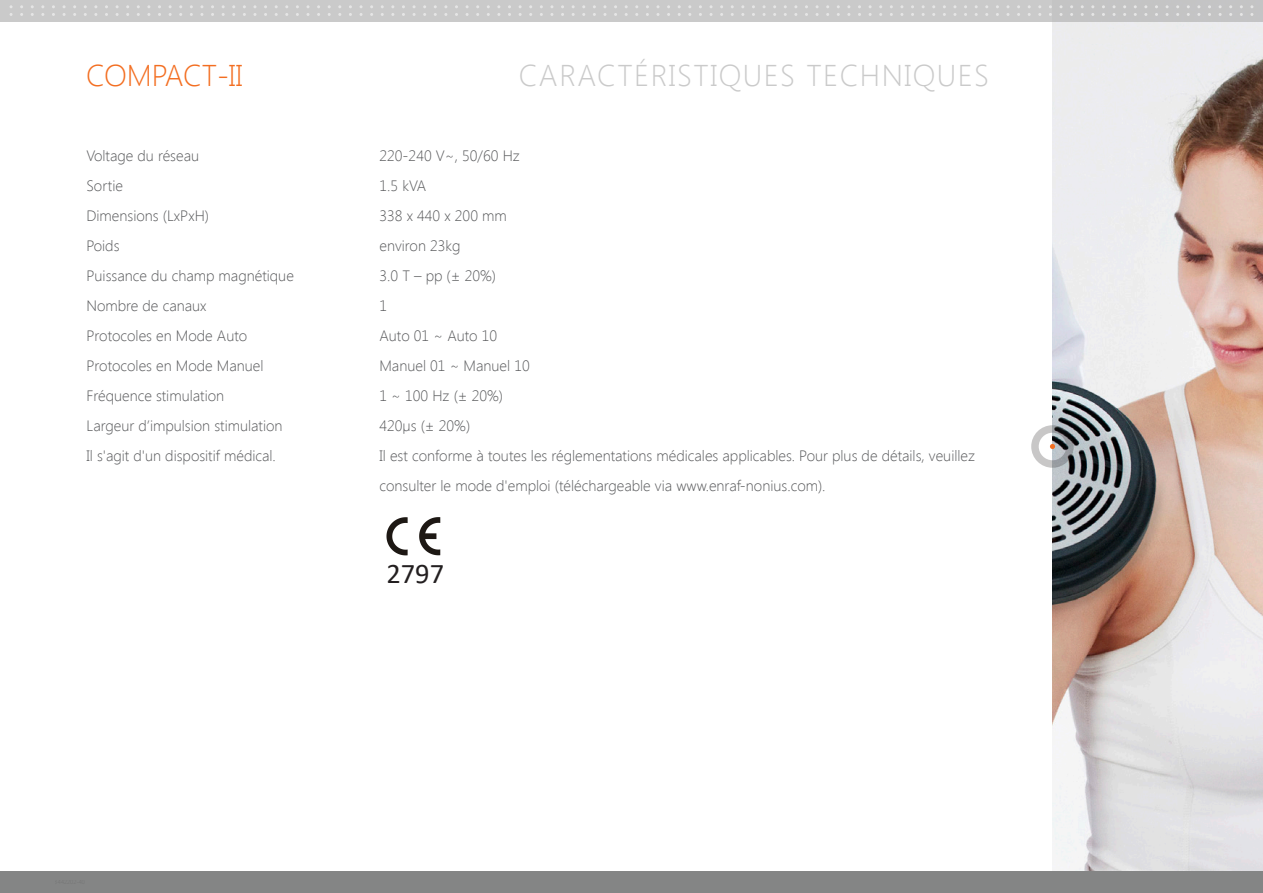
<style>
.page{position:relative;width:1263px;height:893px;background:#fff}
.page>*{position:absolute;margin:0;border:0;box-sizing:border-box;transform-origin:0 0}
.A_Kop_20_pt_grijs_R1{font:300 30px "Segoe UI";letter-spacing:.05em;color:#cacaca}
.t1{font:300 30px "Segoe UI";color:#f36e21}
.t2{font:28.5px "Calibri";color:#231f20}
.A_Tekst_vlak_10_pt_L{font:300 15px/30px "Segoe UI";color:#57585a}
</style>
<div class="page">
<img style="left:1052px;top:21px;width:211px;height:850px">
<svg style="left:386px;top:517px;width:22px;height:38px"></svg>
<svg style="left:419px;top:517px;width:21px;height:38px"></svg>
<div style="left:0;top:0;width:1263px;height:21px;background:#cacaca"></div>
<svg style="left:10px;top:5px;width:3px;height:11px"></svg>
<svg style="left:1240px;top:5px;width:3px;height:11px"></svg>
<svg style="left:1250px;top:5px;width:3px;height:11px"></svg>
<svg style="left:20px;top:5px;width:3px;height:11px"></svg>
<svg style="left:31px;top:5px;width:3px;height:11px"></svg>
<svg style="left:41px;top:5px;width:3px;height:11px"></svg>
<svg style="left:52px;top:5px;width:3px;height:11px"></svg>
<svg style="left:63px;top:5px;width:3px;height:11px"></svg>
<svg style="left:73px;top:5px;width:3px;height:11px"></svg>
<svg style="left:84px;top:5px;width:3px;height:11px"></svg>
<svg style="left:94px;top:5px;width:3px;height:11px"></svg>
<svg style="left:105px;top:5px;width:3px;height:11px"></svg>
<svg style="left:116px;top:5px;width:3px;height:11px"></svg>
<svg style="left:126px;top:5px;width:3px;height:11px"></svg>
<svg style="left:137px;top:5px;width:3px;height:11px"></svg>
<svg style="left:147px;top:5px;width:3px;height:11px"></svg>
<svg style="left:158px;top:5px;width:3px;height:11px"></svg>
<svg style="left:169px;top:5px;width:3px;height:11px"></svg>
<svg style="left:179px;top:5px;width:3px;height:11px"></svg>
<svg style="left:190px;top:5px;width:3px;height:11px"></svg>
<svg style="left:200px;top:5px;width:3px;height:11px"></svg>
<svg style="left:211px;top:5px;width:3px;height:11px"></svg>
<svg style="left:222px;top:5px;width:3px;height:11px"></svg>
<svg style="left:232px;top:5px;width:3px;height:11px"></svg>
<svg style="left:243px;top:5px;width:3px;height:11px"></svg>
<svg style="left:253px;top:5px;width:3px;height:11px"></svg>
<svg style="left:264px;top:5px;width:3px;height:11px"></svg>
<svg style="left:275px;top:5px;width:3px;height:11px"></svg>
<svg style="left:285px;top:5px;width:3px;height:11px"></svg>
<svg style="left:296px;top:5px;width:3px;height:11px"></svg>
<svg style="left:306px;top:5px;width:3px;height:11px"></svg>
<svg style="left:317px;top:5px;width:3px;height:11px"></svg>
<svg style="left:328px;top:5px;width:3px;height:11px"></svg>
<svg style="left:338px;top:5px;width:3px;height:11px"></svg>
<svg style="left:349px;top:5px;width:3px;height:11px"></svg>
<svg style="left:359px;top:5px;width:4px;height:11px"></svg>
<svg style="left:370px;top:5px;width:3px;height:11px"></svg>
<svg style="left:381px;top:5px;width:3px;height:11px"></svg>
<svg style="left:391px;top:5px;width:3px;height:11px"></svg>
<svg style="left:402px;top:5px;width:3px;height:11px"></svg>
<svg style="left:413px;top:5px;width:3px;height:11px"></svg>
<svg style="left:423px;top:5px;width:3px;height:11px"></svg>
<svg style="left:434px;top:5px;width:3px;height:11px"></svg>
<svg style="left:466px;top:5px;width:3px;height:11px"></svg>
<svg style="left:476px;top:5px;width:3px;height:11px"></svg>
<svg style="left:487px;top:5px;width:3px;height:11px"></svg>
<svg style="left:497px;top:5px;width:3px;height:11px"></svg>
<svg style="left:508px;top:5px;width:3px;height:11px"></svg>
<svg style="left:519px;top:5px;width:3px;height:11px"></svg>
<svg style="left:529px;top:5px;width:3px;height:11px"></svg>
<svg style="left:540px;top:5px;width:3px;height:11px"></svg>
<svg style="left:550px;top:5px;width:3px;height:11px"></svg>
<svg style="left:561px;top:5px;width:3px;height:11px"></svg>
<svg style="left:572px;top:5px;width:3px;height:11px"></svg>
<svg style="left:582px;top:5px;width:3px;height:11px"></svg>
<svg style="left:593px;top:5px;width:3px;height:11px"></svg>
<svg style="left:603px;top:5px;width:3px;height:11px"></svg>
<svg style="left:614px;top:5px;width:3px;height:11px"></svg>
<svg style="left:625px;top:5px;width:3px;height:11px"></svg>
<svg style="left:635px;top:5px;width:3px;height:11px"></svg>
<svg style="left:646px;top:5px;width:3px;height:11px"></svg>
<svg style="left:656px;top:5px;width:3px;height:11px"></svg>
<svg style="left:667px;top:5px;width:3px;height:11px"></svg>
<svg style="left:678px;top:5px;width:3px;height:11px"></svg>
<svg style="left:688px;top:5px;width:3px;height:11px"></svg>
<svg style="left:699px;top:5px;width:3px;height:11px"></svg>
<svg style="left:709px;top:5px;width:3px;height:11px"></svg>
<svg style="left:720px;top:5px;width:3px;height:11px"></svg>
<svg style="left:731px;top:5px;width:3px;height:11px"></svg>
<svg style="left:741px;top:5px;width:3px;height:11px"></svg>
<svg style="left:752px;top:5px;width:3px;height:11px"></svg>
<svg style="left:763px;top:5px;width:2px;height:11px"></svg>
<svg style="left:773px;top:5px;width:3px;height:11px"></svg>
<svg style="left:784px;top:5px;width:3px;height:11px"></svg>
<svg style="left:794px;top:5px;width:3px;height:11px"></svg>
<svg style="left:805px;top:5px;width:3px;height:11px"></svg>
<svg style="left:816px;top:5px;width:3px;height:11px"></svg>
<svg style="left:826px;top:5px;width:3px;height:11px"></svg>
<svg style="left:837px;top:5px;width:3px;height:11px"></svg>
<svg style="left:847px;top:5px;width:3px;height:11px"></svg>
<svg style="left:858px;top:5px;width:3px;height:11px"></svg>
<svg style="left:869px;top:5px;width:3px;height:11px"></svg>
<svg style="left:879px;top:5px;width:3px;height:11px"></svg>
<svg style="left:444px;top:5px;width:3px;height:11px"></svg>
<svg style="left:455px;top:5px;width:3px;height:11px"></svg>
<svg style="left:890px;top:5px;width:3px;height:11px"></svg>
<svg style="left:900px;top:5px;width:3px;height:11px"></svg>
<svg style="left:911px;top:5px;width:3px;height:11px"></svg>
<svg style="left:922px;top:5px;width:3px;height:11px"></svg>
<svg style="left:953px;top:5px;width:3px;height:11px"></svg>
<svg style="left:964px;top:5px;width:3px;height:11px"></svg>
<svg style="left:975px;top:5px;width:3px;height:11px"></svg>
<svg style="left:985px;top:5px;width:3px;height:11px"></svg>
<svg style="left:996px;top:5px;width:3px;height:11px"></svg>
<svg style="left:1006px;top:5px;width:3px;height:11px"></svg>
<svg style="left:1017px;top:5px;width:3px;height:11px"></svg>
<svg style="left:1028px;top:5px;width:3px;height:11px"></svg>
<svg style="left:1038px;top:5px;width:3px;height:11px"></svg>
<svg style="left:1049px;top:5px;width:3px;height:11px"></svg>
<svg style="left:1060px;top:5px;width:2px;height:11px"></svg>
<svg style="left:1070px;top:5px;width:3px;height:11px"></svg>
<svg style="left:1081px;top:5px;width:3px;height:11px"></svg>
<svg style="left:1091px;top:5px;width:3px;height:11px"></svg>
<svg style="left:1102px;top:5px;width:3px;height:11px"></svg>
<svg style="left:1113px;top:5px;width:2px;height:11px"></svg>
<svg style="left:932px;top:5px;width:3px;height:11px"></svg>
<svg style="left:943px;top:5px;width:3px;height:11px"></svg>
<svg style="left:1123px;top:5px;width:3px;height:11px"></svg>
<svg style="left:1134px;top:5px;width:3px;height:11px"></svg>
<svg style="left:1144px;top:5px;width:3px;height:11px"></svg>
<svg style="left:1155px;top:5px;width:3px;height:11px"></svg>
<svg style="left:1176px;top:5px;width:3px;height:11px"></svg>
<svg style="left:1187px;top:5px;width:3px;height:11px"></svg>
<svg style="left:1197px;top:5px;width:3px;height:11px"></svg>
<svg style="left:1208px;top:5px;width:3px;height:11px"></svg>
<svg style="left:1229px;top:5px;width:3px;height:11px"></svg>
<div style="left:1031px;top:425px;width:43px;height:43px;border:8px solid #231f20;border-radius:50%"></div>
<svg style="left:1050px;top:444px;width:5px;height:5px"></svg>
<div style="left:0;top:871px;width:1263px;height:22px;background:#848585"></div>
<p class="t1" style="left:86px;top:54px;width:158px">COMPACT-II</p>
<p class="A_Kop_20_pt_grijs_R1" style="left:519px;top:55px;width:472px">CARACTÉRISTIQUES TECHNIQUES</p>
<p class="A_Tekst_vlak_10_pt_L" style="left:86px;top:140px;width:114px">Voltage du réseau</p>
<p class="A_Tekst_vlak_10_pt_L" style="left:379px;top:140px;width:142px">220-240 V~, 50/60 Hz</p>
<p class="A_Tekst_vlak_10_pt_L" style="left:86px;top:170px;width:38px">Sortie</p>
<p class="A_Tekst_vlak_10_pt_L" style="left:379px;top:170px;width:48px">1.5 kVA</p>
<p class="A_Tekst_vlak_10_pt_L" style="left:86px;top:200px;width:124px">Dimensions (LxPxH)</p>
<p class="A_Tekst_vlak_10_pt_L" style="left:379px;top:200px;width:129px">338 x 440 x 200 mm</p>
<p class="A_Tekst_vlak_10_pt_L" style="left:86px;top:230px;width:35px">Poids</p>
<p class="A_Tekst_vlak_10_pt_L" style="left:379px;top:230px;width:83px">environ 23kg</p>
<p class="A_Tekst_vlak_10_pt_L" style="left:86px;top:260px;width:209px">Puissance du champ magnétique</p>
<p class="A_Tekst_vlak_10_pt_L" style="left:379px;top:260px;width:118px">3.0 T – pp (± 20%)</p>
<p class="A_Tekst_vlak_10_pt_L" style="left:86px;top:290px;width:122px">Nombre de canaux</p>
<p class="A_Tekst_vlak_10_pt_L" style="left:379px;top:290px;width:9px">1</p>
<p class="A_Tekst_vlak_10_pt_L" style="left:86px;top:320px;width:162px">Protocoles en Mode Auto</p>
<p class="A_Tekst_vlak_10_pt_L" style="left:379px;top:320px;width:119px">Auto 01 ~ Auto 10</p>
<p class="A_Tekst_vlak_10_pt_L" style="left:86px;top:350px;width:179px">Protocoles en Mode Manuel</p>
<p class="A_Tekst_vlak_10_pt_L" style="left:379px;top:350px;width:152px">Manuel 01 ~ Manuel 10</p>
<p class="A_Tekst_vlak_10_pt_L" style="left:86px;top:380px;width:139px">Fréquence stimulation</p>
<p class="A_Tekst_vlak_10_pt_L" style="left:379px;top:380px;width:125px">1 ~ 100 Hz (± 20%)</p>
<p class="A_Tekst_vlak_10_pt_L" style="left:86px;top:410px;width:198px">Largeur d’impulsion stimulation</p>
<p class="A_Tekst_vlak_10_pt_L" style="left:379px;top:410px;width:92px">420µs (± 20%)</p>
<p class="A_Tekst_vlak_10_pt_L" style="left:86px;top:440px;width:191px">Il s'agit d'un dispositif médical.</p>
<p class="A_Tekst_vlak_10_pt_L" style="left:379px;top:440px;width:597px">Il est conforme à toutes les réglementations médicales applicables. Pour plus de détails, veuillez consulter le mode d'emploi (téléchargeable via www.enraf-nonius.com).</p>
<p class="t2" style="left:386px;top:554px;width:59px">2797</p>
</div>
